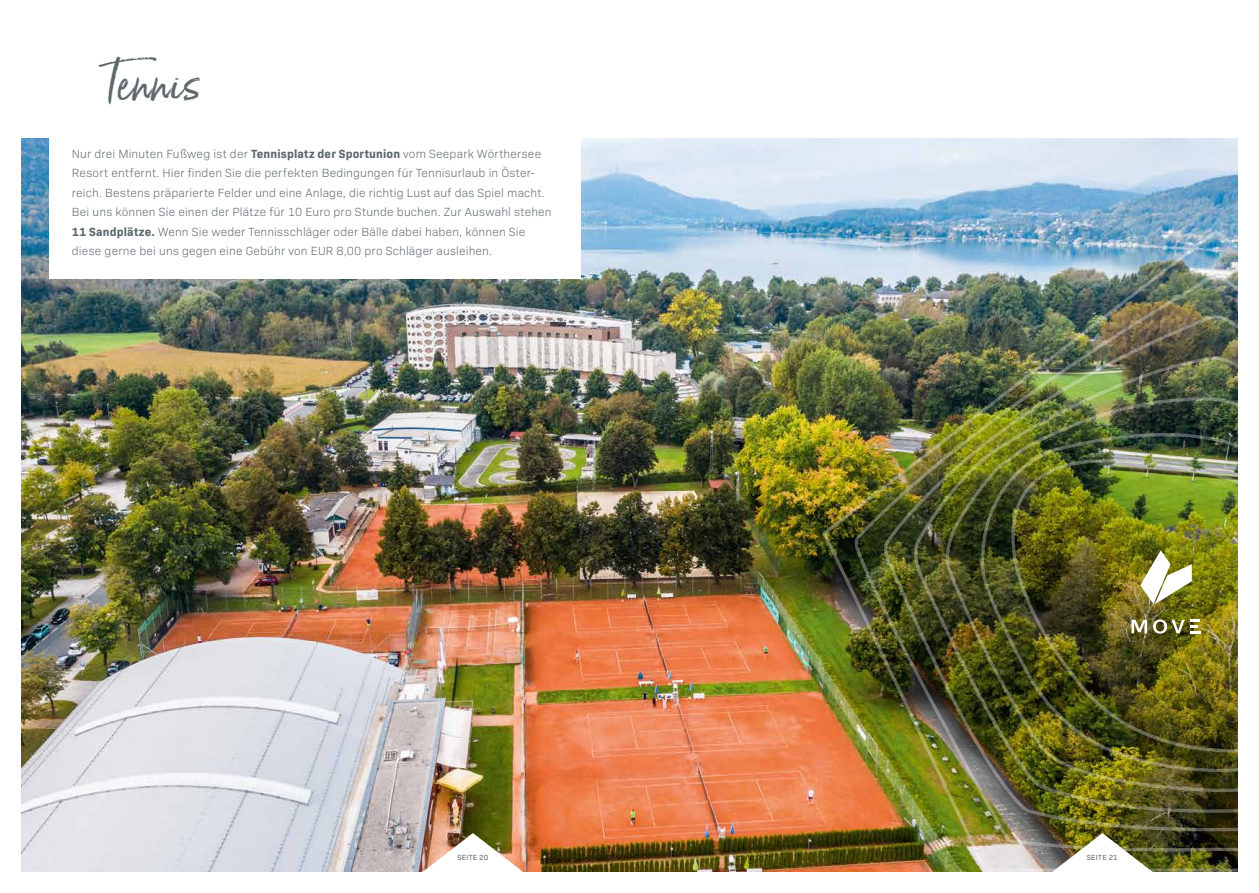
<style>
.page{position:relative;width:1259px;height:893px;background:#fff}
.page>*{position:absolute;margin:0;border:0;box-sizing:border-box;transform-origin:0 0}
.t1{font:45px "Born Ready";color:#5d686d}
.t2{font:300 12px/19.5px "Bio Sans";letter-spacing:.015em;color:#5d686d}
.t3{font:7.5px "Bio Sans";letter-spacing:.03em;color:#5d686d}
.s1{font-weight:700}
</style>
<div class="page">
<img style="left:21px;top:138px;width:1216px;height:734px">
<img style="left:821px;top:227px;width:417px;height:645px">
<img style="left:854px;top:269px;width:384px;height:584px">
<div style="left:49px;top:117px;width:531px;height:162px;background:#fff"></div>
<img style="left:1038px;top:833px;width:128px;height:39px">
<img style="left:409px;top:833px;width:127px;height:39px">
<svg style="left:1131px;top:620px;width:16px;height:13px"></svg>
<svg style="left:1153px;top:619px;width:31px;height:15px"></svg>
<svg style="left:1190px;top:620px;width:10px;height:13px"></svg>
<svg style="left:1140px;top:550px;width:51px;height:54px"></svg>
<h1 class="t1" style="left:101px;top:56px;width:101px">Tennis</h1>
<p class="t2" style="left:72px;top:143px;width:481px">Nur drei Minuten Fußweg ist der <span class="s1">Tennisplatz der Sportunion</span> vom Seepark Wörthersee Resort entfernt. Hier finden Sie die perfekten Bedingungen für Tennisurlaub in Öster&shy;reich. Bestens präparierte Felder und eine Anlage, die richtig Lust auf das Spiel macht.<br>Bei uns können Sie einen der Plätze für 10 Euro pro Stunde buchen. Zur Auswahl stehen <span class="s1">11 Sandplätze.</span> Wenn Sie weder Tennisschläger oder Bälle dabei haben, können Sie diese gerne bei uns gegen eine Gebühr von EUR 8,00 pro Schläger ausleihen.</p>
<p class="t3" style="left:457px;top:852px;width:33px">SEITE 20</p>
<p class="t3" style="left:1087px;top:852px;width:32px">SEITE 21</p>
</div>
